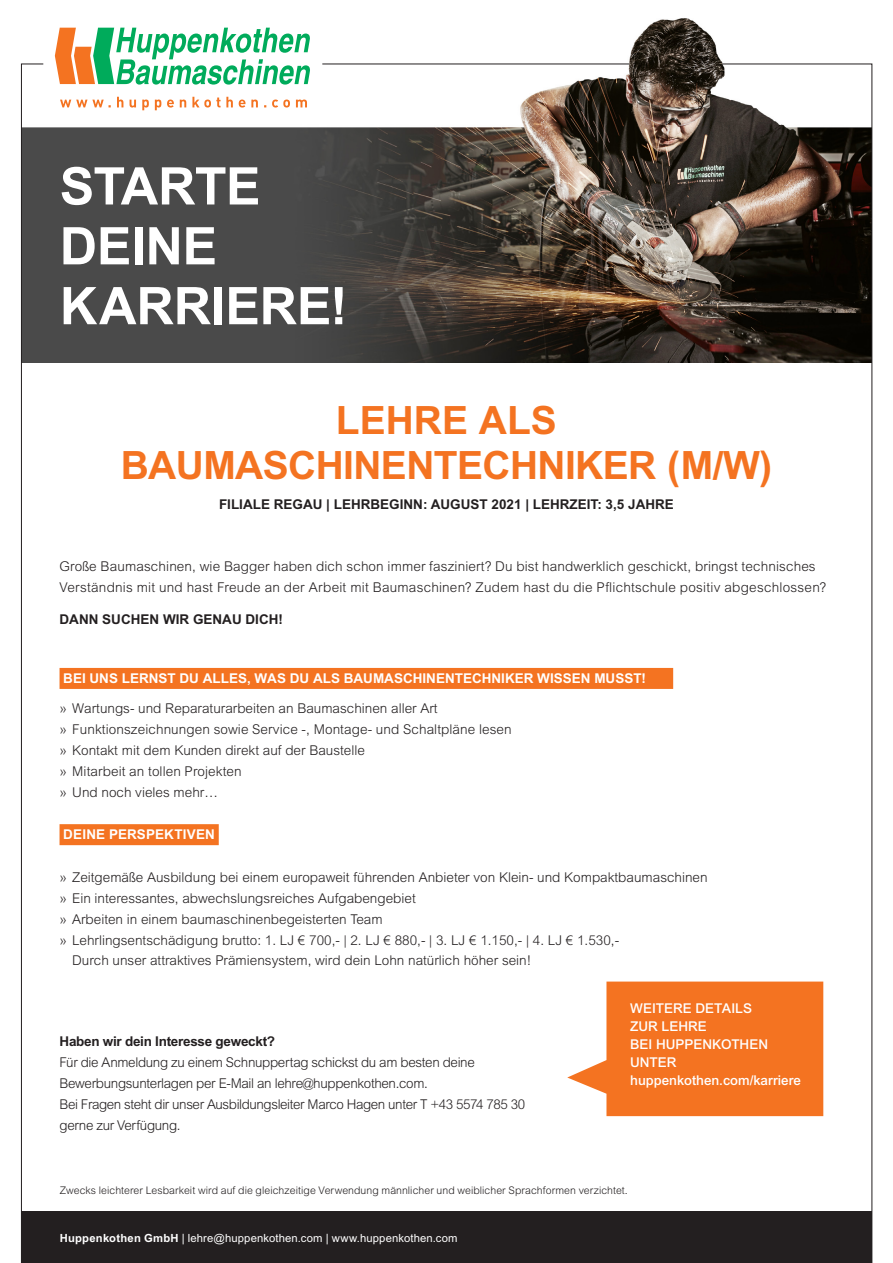
<style>
.page{position:relative;width:893px;height:1263px;background:#fff}
.page>*{position:absolute;margin:0;border:0;box-sizing:border-box;transform-origin:0 0}
.t1{font:700 51.9px "Arial MT Std";letter-spacing:-.005em;color:#fff}
.t2{font:700 39px/45px "Arial MT Std";letter-spacing:-.015em;color:#f47321;text-align:center}
.t3{font:300 13.5px/21px "Arial MT Std";color:#231f20}
.t4{font:300 13.5px/21.1px "Arial MT Std";letter-spacing:-.025em;color:#231f20}
.t5{font:700 13.5px "Arial MT Std";color:#fff}
.t6{font:700 13.5px "Arial MT Std";color:#231f20}
.t7{font:500 13.5px "Arial MT Std";color:#fff}
.t8{font:11.25px "Arial MT Std";letter-spacing:.015em;color:#fff}
.t9{font:300 10.5px "Arial MT Std";letter-spacing:.005em;color:#231f20}
.s1{font-weight:700}
</style>
<div class="page">
<img style="left:21px;top:18px;width:851px;height:345px">
<svg style="left:722px;top:64px;width:150px;height:1148px"></svg>
<svg style="left:21px;top:64px;width:23px;height:1199px"></svg>
<hr style="left:322px;top:64px;width:307px;height:1px;background:#231f20">
<div style="left:22px;top:1212px;width:850px;height:51px;background:#231f20"></div>
<svg style="left:55px;top:28px;width:256px;height:57px"></svg>
<svg style="left:60px;top:97px;width:247px;height:13px"></svg>
<div style="left:60px;top:668px;width:613px;height:21px;background:#f47321"></div>
<div style="left:60px;top:824px;width:159px;height:21px;background:#f47321"></div>
<svg style="left:567px;top:981px;width:256px;height:135px;background:#f58740"></svg>
<p class="t1" style="left:60px;top:156px;width:202px">STARTE</p>
<p class="t1" style="left:60px;top:216px;width:159px">DEINE</p>
<p class="t1" style="left:60px;top:275px;width:289px">KARRIERE!</p>
<p class="t2" style="left:121px;top:398px;width:653px">LEHRE ALS<br>BAUMASCHINENTECHNIKER (M/W)</p>
<p class="t6" style="left:219px;top:496px;width:456px">FILIALE REGAU | LEHRBEGINN: AUGUST 2021 | LEHRZEIT: 3,5 JAHRE</p>
<p class="t3" style="left:60px;top:556px;width:768px">Große Baumaschinen, wie Bagger haben dich schon immer fasziniert? Du bist handwerklich geschickt, bringst technisches<br>Verständnis mit und hast Freude an der Arbeit mit Baumaschinen? Zudem hast du die Pflichtschule positiv abgeschlossen?</p>
<p class="t6" style="left:60px;top:611px;width:225px">DANN SUCHEN WIR GENAU DICH!</p>
<p class="t5" style="left:63px;top:670px;width:584px">BEI UNS LERNST DU ALLES, WAS DU ALS BAUMASCHINENTECHNIKER WISSEN MUSST!</p>
<p class="t3" style="left:60px;top:697px;width:454px">» Wartungs- und Reparaturarbeiten an Baumaschinen aller Art<br>» Funktionszeichnungen sowie Service -, Montage- und Schaltpläne lesen » Kontakt mit dem Kunden direkt auf der Baustelle<br>» Mitarbeit an tollen Projekten<br>» Und noch vieles mehr…</p>
<p class="t5" style="left:63px;top:827px;width:153px">DEINE PERSPEKTIVEN</p>
<p class="t3" style="left:59px;top:866px;width:650px">» Zeitgemäße Ausbildung bei einem europaweit führenden Anbieter von Klein- und Kompaktbaumaschinen</p>
<p class="t3" style="left:59px;top:887px;width:358px">» Ein interessantes, abwechslungsreiches Aufgabengebiet</p>
<p class="t3" style="left:59px;top:908px;width:325px">» Arbeiten in einem baumaschinenbegeisterten Team</p>
<p class="t3" style="left:59px;top:929px;width:561px">» Lehrlingsentschädigung brutto: 1. LJ € 700,- | 2. LJ € 880,- | 3. LJ € 1.150,- | 4. LJ € 1.530,-</p>
<p class="t3" style="left:72px;top:950px;width:461px">Durch unser attraktives Prämiensystem, wird dein Lohn natürlich höher sein!</p>
<p class="t4" style="left:60px;top:1030px;width:467px"><span class="s1">Haben wir dein Interesse geweckt?<br></span>Für die Anmeldung zu einem Schnuppertag schickst du am besten deine Bewerbungsunterlagen per E-Mail an lehre@huppenkothen.com.<br>Bei Fragen steht dir unser Ausbildungsleiter Marco Hagen unter T +43 5574 785 30 gerne zur Verfügung.</p>
<p class="t7" style="left:630px;top:1001px;width:123px">WEITERE DETAILS</p>
<p class="t7" style="left:630px;top:1019px;width:78px">ZUR LEHRE</p>
<p class="t7" style="left:630px;top:1037px;width:139px">BEI HUPPENKOTHEN</p>
<p class="t7" style="left:630px;top:1055px;width:48px">UNTER</p>
<p class="t7" style="left:630px;top:1073px;width:172px">huppenkothen.com/karriere</p>
<p class="t9" style="left:60px;top:1184px;width:569px">Zwecks leichterer Lesbarkeit wird auf die gleichzeitige Verwendung männlicher und weiblicher Sprachformen verzichtet.</p>
<p class="t8" style="left:60px;top:1231px;width:399px"><span class="s1">Huppenkothen GmbH</span> | lehre@huppenkothen.com | www.huppenkothen.com</p>
</div>
